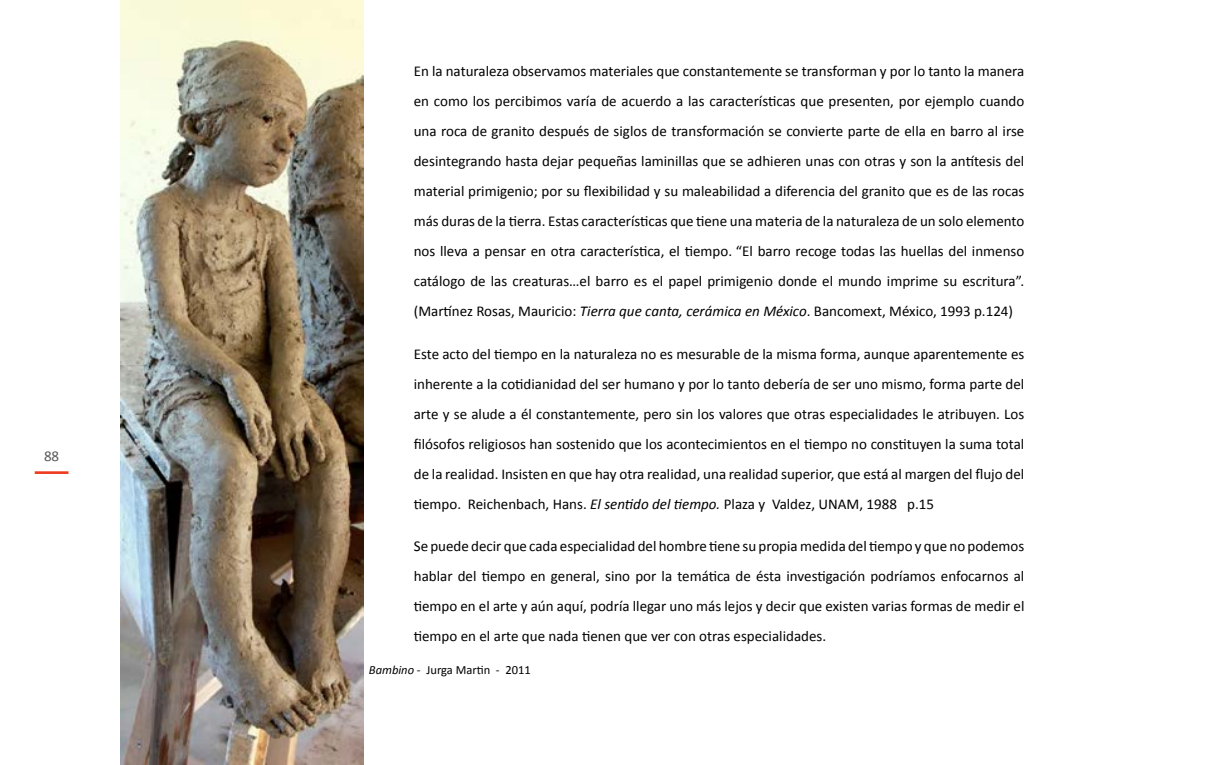
<style>
.page{position:relative;width:1205px;height:765px;background:#fff}
.page>*{position:absolute;margin:0;border:0;box-sizing:border-box;transform-origin:0 0}
.t1{font:15px/30px "Calibri";color:#000;text-align:justify}
.t2{font:15px "Calibri";color:#58595b}
.t3{font:12.5px "Calibri";color:#000}
.s1{font-style:italic}
</style>
<div class="page">
<hr style="left:35px;top:471px;width:33px;height:3px;background:#ef3b23">
<img style="left:121px;top:0;width:242px;height:765px">
<p class="t2" style="left:44px;top:447px;width:17px">88</p>
<p class="t1" style="left:414px;top:57px;width:612px">En la naturaleza observamos materiales que constantemente se transforman y por lo tanto la manera en como los percibimos varía de acuerdo a las características que presenten, por ejemplo cuando una roca de granito después de siglos de transformación se convierte parte de ella en barro al irse desintegrando hasta dejar pequeñas laminillas que se adhieren unas con otras y son la antítesis del material primigenio; por su flexibilidad y su maleabilidad a diferencia del granito que es de las rocas más duras de la tierra. Estas características que tiene una materia de la naturaleza de un solo elemento nos lleva a pensar en otra característica, el tiempo. “El barro recoge todas las huellas del inmenso catálogo de las creaturas…el barro es el papel primigenio donde el mundo imprime su escritura”. (Martínez Rosas, Mauricio: <span class="s1">Tierra que canta, cerámica en México</span>. Bancomext, México, 1993 p.124)</p>
<p class="t1" style="left:414px;top:339px;width:612px">Este acto del tiempo en la naturaleza no es mesurable de la misma forma, aunque aparentemente es inherente a la cotidianidad del ser humano y por lo tanto debería de ser uno mismo, forma parte del arte y se alude a él constantemente, pero sin los valores que otras especialidades le atribuyen. Los filósofos religiosos han sostenido que los acontecimientos en el tiempo no constituyen la suma total de la realidad. Insisten en que hay otra realidad, una realidad superior, que está al margen del flujo del tiempo. Reichenbach, Hans. <span class="s1">El sentido del tiempo.</span> Plaza y Valdez, UNAM, 1988 p.15</p>
<p class="t1" style="left:414px;top:532px;width:612px">Se puede decir que cada especialidad del hombre tiene su propia medida del tiempo y que no podemos hablar del tiempo en general, sino por la temática de ésta investigación podríamos enfocarnos al tiempo en el arte y aún aquí, podría llegar uno más lejos y decir que existen varias formas de medir el tiempo en el arte que nada tienen que ver con otras especialidades.</p>
<p class="t3" style="left:369px;top:662px;width:163px"><span class="s1">Bambino</span> - Jurga Martin - 2011</p>
</div>
